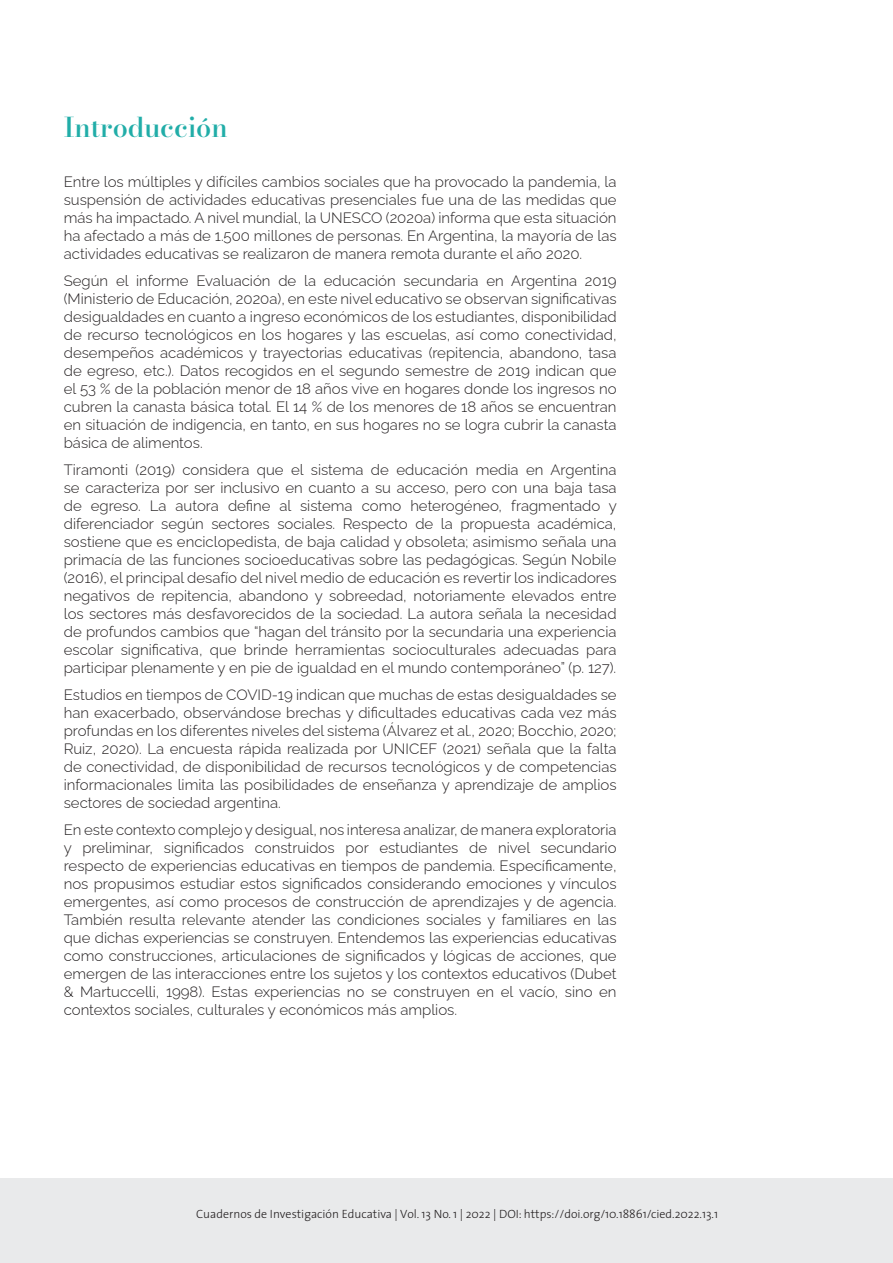
<style>
.page{position:relative;width:893px;height:1263px;background:#fff}
.page>*{position:absolute;margin:0;border:0;box-sizing:border-box;transform-origin:0 0}
.Subtítulo_1{font:500 27px "Bodoni Moda 16 pt";color:#21ada8}
.t1{font:300 15px/18px "Raleway";color:#231f20;text-align:justify}
.t2{font:300 12px "The Sans";color:#231f20}
</style>
<div class="page">
<div style="left:0;top:1178px;width:893px;height:85px;background:#e9eaeb"></div>
<p class="Subtítulo_1" style="left:64px;top:108px;width:166px">Introducción</p>
<p class="t1" style="left:64px;top:171px;width:554px">Entre los múltiples y difíciles cambios sociales que ha provocado la pandemia, la suspensión de actividades educativas presenciales fue una de las medidas que más ha impactado. A nivel mundial, la UNESCO (2020a) informa que esta situación ha afectado a más de 1.500 millones de personas. En Argentina, la mayoría de las actividades educativas se realizaron de manera remota durante el año 2020.</p>
<p class="t1" style="left:64px;top:270px;width:554px">Según el informe Evaluación de la educación secundaria en Argentina 2019 (Ministerio de Educación, 2020a), en este nivel educativo se observan significativas desigualdades en cuanto a ingreso económicos de los estudiantes, disponibilidad de recurso tecnológicos en los hogares y las escuelas, así como conectividad, desempeños académicos y trayectorias educativas (repitencia, abandono, tasa de egreso, etc.). Datos recogidos en el segundo semestre de 2019 indican que el 53 % de la población menor de 18 años vive en hogares donde los ingresos no cubren la canasta básica total. El 14 % de los menores de 18 años se encuentran en situación de indigencia, en tanto, en sus hogares no se logra cubrir la canasta básica de alimentos.</p>
<p class="t1" style="left:64px;top:459px;width:555px">Tiramonti (2019) considera que el sistema de educación media en Argentina se caracteriza por ser inclusivo en cuanto a su acceso, pero con una baja tasa de egreso. La autora define al sistema como heterogéneo, fragmentado y diferenciador según sectores sociales. Respecto de la propuesta académica, sostiene que es enciclopedista, de baja calidad y obsoleta; asimismo señala una primacía de las funciones socioeducativas sobre las pedagógicas. Según Nobile (2016), el principal desafío del nivel medio de educación es revertir los indicadores negativos de repitencia, abandono y sobreedad, notoriamente elevados entre los sectores más desfavorecidos de la sociedad. La autora señala la necesidad de profundos cambios que “hagan del tránsito por la secundaria una experiencia escolar significativa, que brinde herramientas socioculturales adecuadas para participar plenamente y en pie de igualdad en el mundo contemporáneo” (p. 127).</p>
<p class="t1" style="left:64px;top:684px;width:554px">Estudios en tiempos de COVID-19 indican que muchas de estas desigualdades se han exacerbado, observándose brechas y dificultades educativas cada vez más profundas en los diferentes niveles del sistema (Álvarez et al., 2020; Bocchio, 2020; Ruiz, 2020). La encuesta rápida realizada por UNICEF (2021) señala que la falta de conectividad, de disponibilidad de recursos tecnológicos y de competencias informacionales limita las posibilidades de enseñanza y aprendizaje de amplios sectores de sociedad argentina.</p>
<p class="t1" style="left:64px;top:819px;width:554px">En este contexto complejo y desigual, nos interesa analizar, de manera exploratoria y preliminar, significados construidos por estudiantes de nivel secundario respecto de experiencias educativas en tiempos de pandemia. Específicamente, nos propusimos estudiar estos significados considerando emociones y vínculos emergentes, así como procesos de construcción de aprendizajes y de agencia.<br>También resulta relevante atender las condiciones sociales y familiares en las que dichas experiencias se construyen. Entendemos las experiencias educativas como construcciones, articulaciones de significados y lógicas de acciones, que emergen de las interacciones entre los sujetos y los contextos educativos (Dubet &amp; Martuccelli, 1998). Estas experiencias no se construyen en el vacío, sino en contextos sociales, culturales y económicos más amplios.</p>
<p class="t2" style="left:196px;top:1204px;width:523px">Cuadernos de Investigación Educativa | Vol. 13 No. 1 | 2022 | DOI: https://doi.org/10.18861/cied.2022.13.1</p>
</div>
